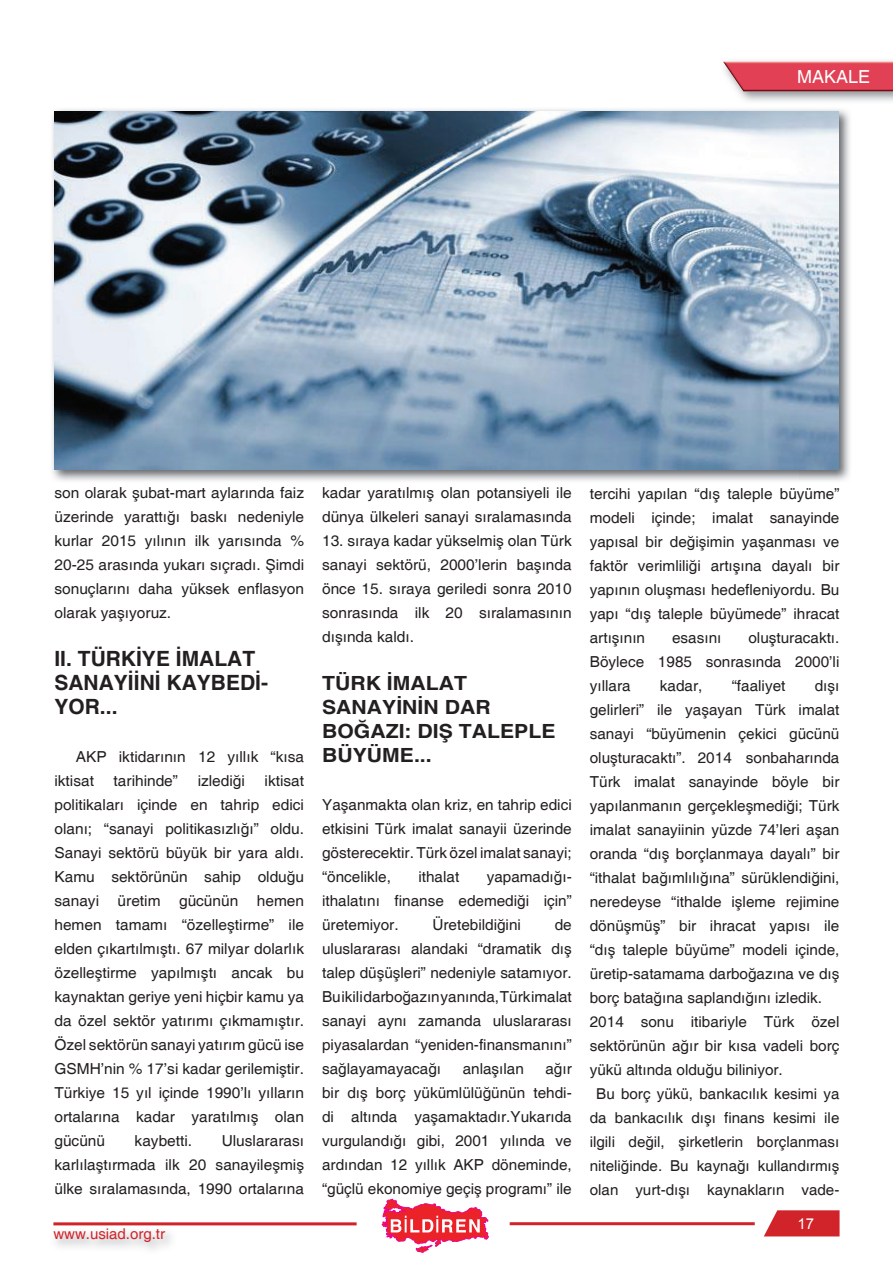
<style>
.page{position:relative;width:893px;height:1263px;background:#fff}
.page>*{position:absolute;margin:0;border:0;box-sizing:border-box;transform-origin:0 0}
.t1{font:700 21px/24px "Helvetica";color:#231f20}
.t2{font:700 19.5px/24px "Helvetica";color:#231f20;scale:1.09 1}
.t3{font:18px "Helvetica";color:#fff}
.t4{font:15.15px/24px "Helvetica";color:#231f20;text-align:justify}
.t5{font:15px/24px "Helvetica";color:#231f20;text-align:center}
.t6{font:15px "Helvetica";color:#d1232a}
.t7{font:15px "Arial";color:#fff}
.s1{font-size:21px}
</style>
<div class="page">
<img style="left:723px;top:62px;width:170px;height:29px">
<svg style="left:764px;top:1210px;width:75px;height:26px;background:#d5393f"></svg>
<svg style="left:382px;top:1199px;width:107px;height:53px"></svg>
<hr style="left:53px;top:1222px;width:304px;height:3px;background:#d1232a">
<hr style="left:510px;top:1222px;width:245px;height:3px;background:#d1232a">
<img style="left:52px;top:109px;width:798px;height:372px">
<img style="left:54px;top:112px;width:785px;height:358px">
<p class="t3" style="left:797px;top:66px;width:75px">MAKALE</p>
<p class="t4" style="left:54px;top:481px;width:251px">son olarak şubat-mart aylarında faiz üzerinde yarattığı baskı nedeniyle kurlar 2015 yılının ilk yarısında % 20-25 arasında yukarı sıçradı. Şimdi sonuçlarını daha yüksek enflasyon olarak yaşıyoruz.</p>
<h1 class="t1" style="left:54px;top:648px;width:215px">II. TÜRKİYE İMALAT<br>SANAYİİNİ KAYBEDİ-<br>YOR...</h1>
<p class="t4" style="left:54px;top:745px;width:251px;text-indent:21px">AKP iktidarının 12 yıllık “kısa iktisat</p>
<p class="t4" style="left:114px;top:769px;width:66px">tarihinde”</p>
<p class="t4" style="left:198px;top:769px;width:49px">izlediği</p>
<p class="t4" style="left:54px;top:769px;width:251px;text-indent:210px">iktisat politikaları içinde en tahrip edici olanı; “sanayi politikasızlığı” oldu.<br>Sanayi sektörü büyük bir yara aldı.<br>Kamu sektörünün sahip olduğu sanayi üretim gücünün hemen hemen tamamı “özelleştirme” ile elden çıkartılmıştı. 67 milyar dolarlık özelleştirme yapılmıştı ancak bu kaynaktan geriye yeni hiçbir kamu ya da özel sektör yatırımı çıkmamıştır.<br>Özel sektörün sanayi yatırım gücü ise GSMH’nin % 17’si kadar gerilemiştir.<br>Türkiye 15 yıl içinde 1990’lı yılların ortalarına kadar yaratılmış olan gücünü</p>
<p class="t4" style="left:54px;top:1129px;width:251px;text-indent:167px">Uluslararası karlılaştırmada ilk 20 sanayileşmiş ülke sıralamasında, 1990 ortalarına</p>
<p class="t4" style="left:135px;top:1129px;width:59px">kaybetti.</p>
<p class="t6" style="left:53px;top:1225px;width:113px">www.usiad.org.tr</p>
<p class="t4" style="left:322px;top:481px;width:251px">kadar yaratılmış olan potansiyeli ile dünya ülkeleri sanayi sıralamasında</p>
<p class="t4" style="left:322px;top:529px;width:251px">13. sıraya kadar yükselmiş olan Türk sanayi sektörü, 2000’lerin başında önce 15. sıraya geriledi sonra 2010 sonrasında ilk 20 sıralamasının dışında kaldı.</p>
<p class="t2" style="left:322px;top:672px;width:216px">TÜRK İMALAT<br>SANAYİNİN DAR<br>BOĞAZI: DIŞ TALEPLE<br>BÜYÜME..<span class="s1">.</span></p>
<p class="t4" style="left:322px;top:793px;width:251px">Yaşanmakta olan kriz, en tahrip edici etkisini Türk imalat sanayii üzerinde gösterecektir. Türk özel imalat sanayi; “öncelikle,</p>
<p class="t4" style="left:322px;top:865px;width:251px;text-indent:165px">yapamadığı&shy;ithalatını finanse edemediği için” üretemiyor.</p>
<p class="t4" style="left:418px;top:865px;width:42px">ithalat</p>
<p class="t4" style="left:432px;top:913px;width:90px">Üretebildiğini</p>
<p class="t4" style="left:322px;top:913px;width:251px;text-indent:233px">de uluslararası alandaki “dramatik dış talep düşüşleri” nedeniyle satamıyor.<br>Bu ikili darboğazın yanında, Türk imalat sanayi aynı zamanda uluslararası piyasalardan “yeniden-finansmanını” sağlayamayacağı</p>
<p class="t4" style="left:322px;top:1057px;width:251px;text-indent:223px">ağır bir dış borç yükümlülüğünün tehdi&shy;di altında yaşamaktadır.Yukarıda vurgulandığı gibi, 2001 yılında ve ardından 12 yıllık AKP döneminde, “güçlü ekonomiye geçiş programı” ile</p>
<p class="t4" style="left:463px;top:1057px;width:63px">anlaşılan</p>
<p class="t4" style="left:590px;top:482px;width:251px">tercihi yapılan “dış taleple büyüme” modeli içinde; imalat sanayinde yapısal bir değişimin yaşanması ve faktör verimliliği artışına dayalı bir yapının oluşması hedefleniyordu. Bu yapı “dış taleple büyümede” ihracat artışının</p>
<p class="t4" style="left:590px;top:626px;width:251px;text-indent:159px">oluşturacaktı.<br>Böylece 1985 sonrasında 2000’li yıllara</p>
<p class="t4" style="left:672px;top:626px;width:51px">esasını</p>
<p class="t4" style="left:660px;top:674px;width:44px">kadar,</p>
<p class="t4" style="left:732px;top:674px;width:55px">“faaliyet</p>
<p class="t4" style="left:590px;top:674px;width:251px;text-align:left;text-indent:225px">dışı gelirleri” ile yaşayan Türk imalat sanayi “büyüme nin çekici gücünü oluşturacaktı”. 2014 sonbaharında Türk imalat sanayinde böyle bir yapılanmanın gerçekleşmediği; Türk imalat sanayiinin yüzde 74’leri aşan oranda “dış borçlanmaya dayalı” bir “ithalat bağımlılığına” sürüklendiğini, neredeyse “ithalde işleme rejimine dönüşmüş” bir ihracat yapısı ile “dış taleple büyüme” modeli içinde, üretip-satamama darboğazına ve dış borç batağına saplandığını izledik.<br>2014 sonu itibariyle Türk özel sektörünün ağır bir kısa vadeli borç yükü altında olduğu biliniyor.</p>
<p class="t5" style="left:590px;top:1082px;width:251px">Bu borç yükü, bankacılık kesimi ya da bankacılık dışı finans kesimi ile ilgili değil, şirketlerin borçlanması niteliğinde. Bu kaynağı kullandırmış olan yurt-dışı kaynakların vade-</p>
<p class="t7" style="left:797px;top:1213px;width:18px">17</p>
</div>
